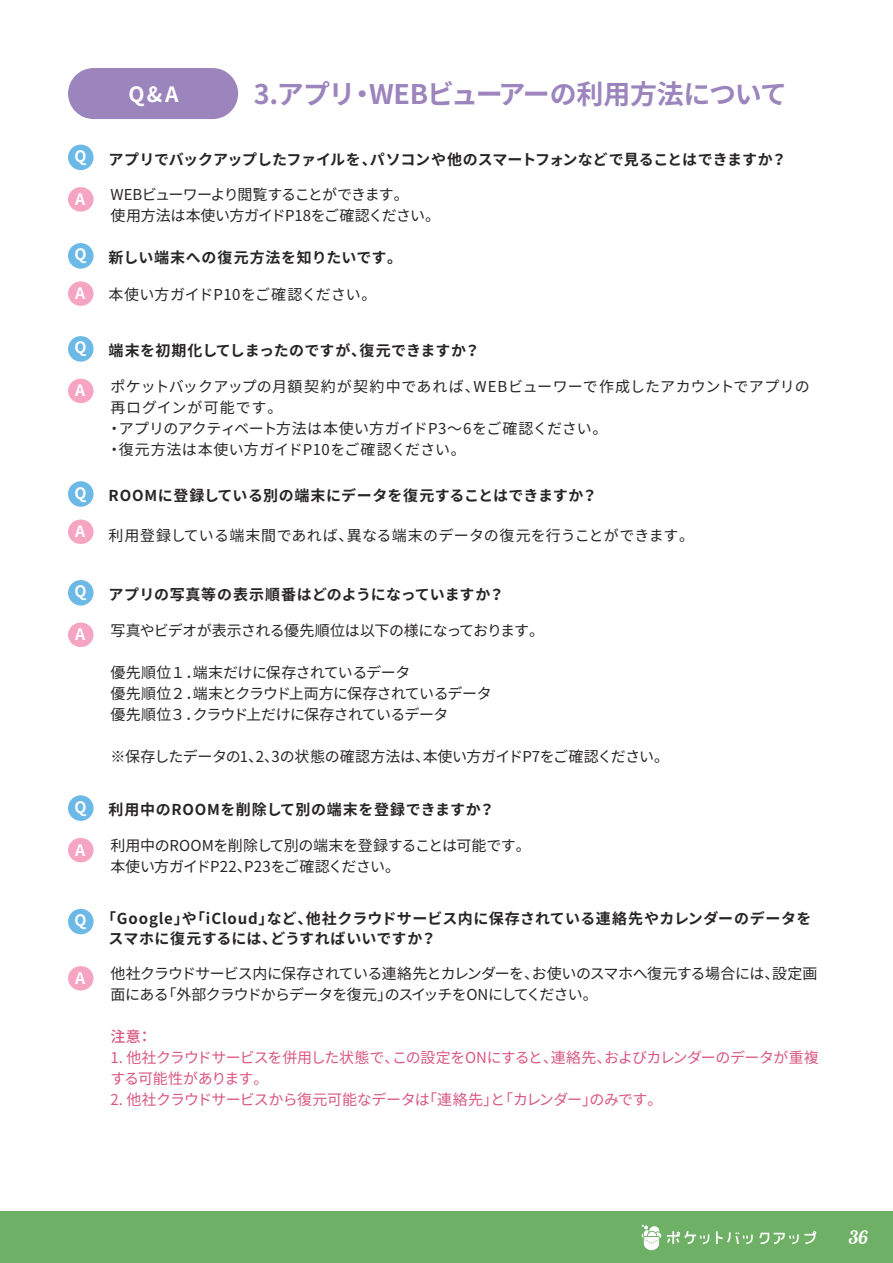
<style>
.page{position:relative;width:893px;height:1263px;background:#fff}
.page>*{position:absolute;margin:0;border:0;box-sizing:border-box;transform-origin:0 0}
.t1{font:700 27px "Noto Sans CJ Kjp";letter-spacing:-.03em;color:#9c85bd}
.t2{font:700 21px "Noto Sans CJ Kjp";color:#fff}
.t3{font:18px "Lobster";color:#fff}
.t4{font:700 15.75px "Noto Sans CJ Kjp";color:#fff}
.t5{font:700 15px/19.5px "Noto Sans CJ Kjp";letter-spacing:.025em;color:#282526}
.t6{font:15px/21px "Noto Sans CJ Kjp";letter-spacing:-.045em;color:#282526}
.t7{font:15px/21px "Noto Sans CJ Kjp";letter-spacing:.015em;color:#282526}
.t8{font:15px/21px "Noto Sans CJ Kjp";letter-spacing:-.035em;color:#d95881}
.t9{font:15px/21px "Noto Sans CJ Kjp";letter-spacing:-.02em;color:#282526}
.t10{font:15px/21px "Noto Sans CJ Kjp";letter-spacing:-.04em;color:#282526}
.t11{font:700 15px "Noto Sans CJ Kjp";letter-spacing:-.01em;color:#282526}
.t12{font:15px "Noto Sans CJ Kjp";letter-spacing:.02em;color:#282526}
.t13{font:700 15px "Noto Sans CJ Kjp";letter-spacing:.045em;color:#282526}
.t14{font:500 15px "Noto Sans CJ Kjp";color:#d95881}
</style>
<div class="page">
<div style="left:0;top:1212px;width:893px;height:51px;background:#6eb065"></div>
<svg style="left:641px;top:1225px;width:20px;height:25px"></svg>
<svg style="left:667px;top:1231px;width:42px;height:13px"></svg>
<svg style="left:716px;top:1231px;width:37px;height:13px"></svg>
<svg style="left:759px;top:1231px;width:57px;height:13px"></svg>
<div style="left:68px;top:68px;width:170px;height:51px;background:#9c85bd;border-radius:26px"></div>
<div style="left:68px;top:145px;width:26px;height:25px;background:#6cb8e6;border-radius:50%"></div>
<div style="left:68px;top:187px;width:26px;height:25px;background:#f5a5c2;border-radius:50%"></div>
<div style="left:68px;top:336px;width:26px;height:26px;background:#6cb8e6;border-radius:50%"></div>
<div style="left:68px;top:379px;width:26px;height:24px;background:#f5a5c2;border-radius:50%"></div>
<div style="left:68px;top:580px;width:26px;height:25px;background:#6cb8e6;border-radius:50%"></div>
<div style="left:68px;top:622px;width:26px;height:25px;background:#f5a5c2;border-radius:50%"></div>
<div style="left:68px;top:795px;width:26px;height:26px;background:#6cb8e6;border-radius:50%"></div>
<div style="left:68px;top:838px;width:26px;height:24px;background:#f5a5c2;border-radius:50%"></div>
<div style="left:68px;top:909px;width:26px;height:25px;background:#6cb8e6;border-radius:50%"></div>
<div style="left:68px;top:966px;width:26px;height:24px;background:#f5a5c2;border-radius:50%"></div>
<div style="left:68px;top:243px;width:26px;height:26px;background:#6cb8e6;border-radius:50%"></div>
<div style="left:68px;top:281px;width:26px;height:25px;background:#f5a5c2;border-radius:50%"></div>
<div style="left:68px;top:481px;width:26px;height:26px;background:#6cb8e6;border-radius:50%"></div>
<div style="left:68px;top:519px;width:26px;height:25px;background:#f5a5c2;border-radius:50%"></div>
<p class="t4" style="left:74px;top:147px;width:14px">Q</p>
<p class="t4" style="left:75px;top:190px;width:12px">A</p>
<p class="t4" style="left:74px;top:246px;width:14px">Q</p>
<p class="t4" style="left:75px;top:284px;width:12px">A</p>
<p class="t4" style="left:74px;top:339px;width:14px">Q</p>
<p class="t4" style="left:75px;top:382px;width:12px">A</p>
<p class="t4" style="left:74px;top:484px;width:14px">Q</p>
<p class="t4" style="left:75px;top:523px;width:12px">A</p>
<p class="t4" style="left:74px;top:583px;width:14px">Q</p>
<p class="t4" style="left:75px;top:626px;width:12px">A</p>
<p class="t4" style="left:74px;top:798px;width:14px">Q</p>
<p class="t4" style="left:75px;top:841px;width:12px">A</p>
<p class="t4" style="left:74px;top:911px;width:14px">Q</p>
<p class="t4" style="left:75px;top:969px;width:12px">A</p>
<h2 class="t2" style="left:128px;top:83px;width:52px">Q&amp;A</h2>
<h1 class="t1" style="left:254px;top:79px;width:535px">3.アプリ・WEBビューアーの利用方法について</h1>
<p class="t11" style="left:109px;top:151px;width:679px">アプリでバックアップしたファイルを、パソコンや他のスマートフォンなどで見ることはできますか？</p>
<p class="t6" style="left:111px;top:185px;width:331px">WEBビューワーより閲覧することができます。<br>使用方法は本使い方ガイドP18をご確認ください。</p>
<p class="t13" style="left:109px;top:249px;width:295px">新しい端末への復元方法を知りたいです。</p>
<p class="t7" style="left:109px;top:284px;width:269px">本使い方ガイドP10をご確認ください。</p>
<p class="t5" style="left:109px;top:341px;width:373px">端末を初期化してしまったのですが、復元できますか？</p>
<p class="t7" style="left:107px;top:376px;width:704px">ポケットバックアップの月額契約が契約中であれば、WEBビューワーで作成したアカウントでアプリの再ログインが可能です。<br>・アプリのアクティベート方法は本使い方ガイドP3～6をご確認ください。<br>・復元方法は本使い方ガイドP10をご確認ください。</p>
<p class="t5" style="left:109px;top:486px;width:490px">ROOMに登録している別の端末にデータを復元することはできますか？</p>
<p class="t12" style="left:109px;top:527px;width:587px">利用登録している端末間であれば、異なる端末のデータの復元を行うことができます。</p>
<p class="t5" style="left:109px;top:585px;width:397px">アプリの写真等の表示順番はどのようになっていますか？</p>
<p class="t6" style="left:111px;top:620px;width:435px">写真やビデオが表示される優先順位は以下の様になっております。</p>
<p class="t10" style="left:111px;top:662px;width:383px">優先順位１．端末だけに保存されているデータ<br>優先順位２．端末とクラウド上両方に保存されているデータ優先順位３．クラウド上だけに保存されているデータ</p>
<p class="t9" style="left:111px;top:746px;width:560px">※保存したデータの1、2、3の状態の確認方法は、本使い方ガイドP7をご確認ください。</p>
<p class="t5" style="left:109px;top:800px;width:387px">利用中のROOMを削除して別の端末を登録できますか？</p>
<p class="t9" style="left:111px;top:835px;width:422px">利用中のROOMを削除して別の端末を登録することは可能です。本使い方ガイドP22、P23をご確認ください。</p>
<p class="t5" style="left:109px;top:909px;width:704px;text-indent:-8px">「Google」や「iCloud」など、他社クラウドサービス内に保存されている連絡先やカレンダーのデータをスマホに復元するには、どうすればいいですか？</p>
<p class="t6" style="left:111px;top:964px;width:708px">他社クラウドサービス内に保存されている連絡先とカレンダーを、お使いのスマホへ復元する場合には、設定画面にある「外部クラウドからデータを復元」のスイッチをONにしてください。</p>
<p class="t14" style="left:111px;top:1028px;width:43px">注意：</p>
<p class="t8" style="left:111px;top:1048px;width:710px">1. 他社クラウドサービスを併用した状態で、この設定をONにすると、連絡先、およびカレンダーのデータが重複する可能性があります。</p>
<p class="t8" style="left:111px;top:1090px;width:553px">2. 他社クラウドサービスから復元可能なデータは「連絡先」と「カレンダー」のみです。</p>
<p class="t3" style="left:849px;top:1226px;width:20px">36</p>
</div>
